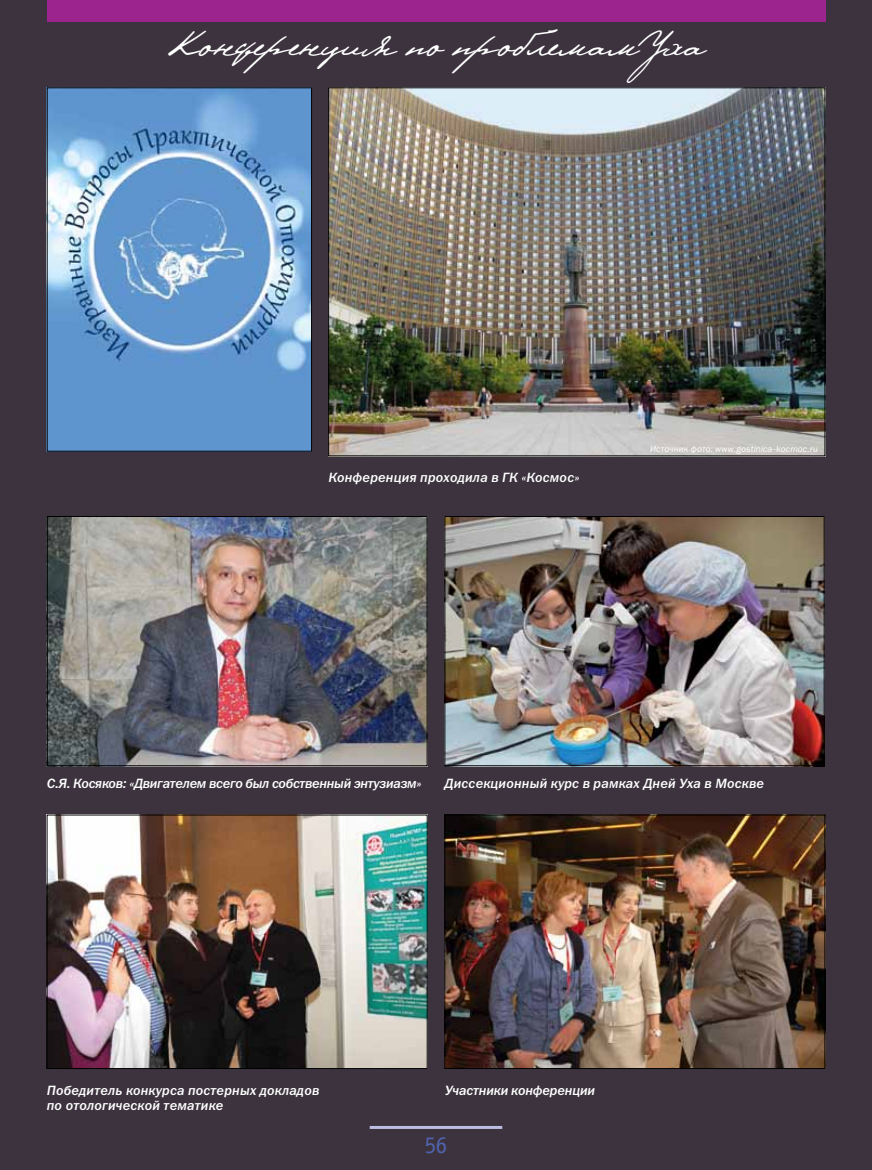
<style>
.page{position:relative;width:872px;height:1170px;background:#fff}
.page>*{position:absolute;margin:0;border:0;box-sizing:border-box;transform-origin:0 0}
.t1{font:37.5px "Pushkin";color:#fff}
.t2{font:24px "Officina Serif C";color:#5063ae}
.t3{font:italic 13.5px "Franklin Gothic Medium C";letter-spacing:.015em;color:#fff}
.t4{font:italic 13.5px "Franklin Gothic Medium C";letter-spacing:-.02em;color:#fff}
.t5{font:italic 13.5px "Franklin Gothic Medium C";letter-spacing:-.01em;color:#fff}
.t6{font:italic 9px "Franklin Gothic Book C";letter-spacing:.015em;color:#fff}
</style>
<div class="page">
<div style="left:0;top:0;width:872px;height:1169px;background:#3c333e"></div>
<hr style="left:370px;top:1125px;width:132px;height:3px;background:#babddf">
<div style="left:47px;top:0;width:778px;height:21px;background:#9c248f"></div>
<img style="left:49px;top:816px;width:376px;height:250px">
<div style="left:47px;top:814px;width:380px;height:254px;border:1px solid #000"></div>
<img style="left:446px;top:816px;width:377px;height:250px">
<div style="left:444px;top:814px;width:381px;height:254px;border:1px solid #000"></div>
<img style="left:330px;top:90px;width:493px;height:364px">
<img style="left:49px;top:89px;width:261px;height:360px">
<img style="left:49px;top:518px;width:376px;height:246px">
<div style="left:47px;top:516px;width:380px;height:250px;border:1px solid #000"></div>
<img style="left:446px;top:518px;width:376px;height:246px">
<div style="left:444px;top:516px;width:380px;height:250px;border:1px solid #000"></div>
<h1 class="t1" style="left:168px;top:20px;width:536px">Конференция по проблемам Уха</h1>
<p class="t3" style="left:328px;top:469px;width:252px">Конференция проходила в ГК «Космос»</p>
<p class="t6" style="left:650px;top:444px;width:169px">Источник фото: www.gostinica-kocmoc.ru</p>
<p class="t4" style="left:47px;top:776px;width:376px">С.Я. Косяков: «Двигателем всего был собственный энтузиазм»</p>
<p class="t3" style="left:444px;top:776px;width:321px">Диссекционный курс в рамках Дней Уха в Москве</p>
<p class="t3" style="left:47px;top:1082px;width:274px">Победитель конкурса постерных докладов</p>
<p class="t5" style="left:445px;top:1082px;width:152px">Участники конференции</p>
<p class="t3" style="left:47px;top:1098px;width:178px">по отологической тематике</p>
<h2 class="t2" style="left:424px;top:1131px;width:25px">56</h2>
</div>
